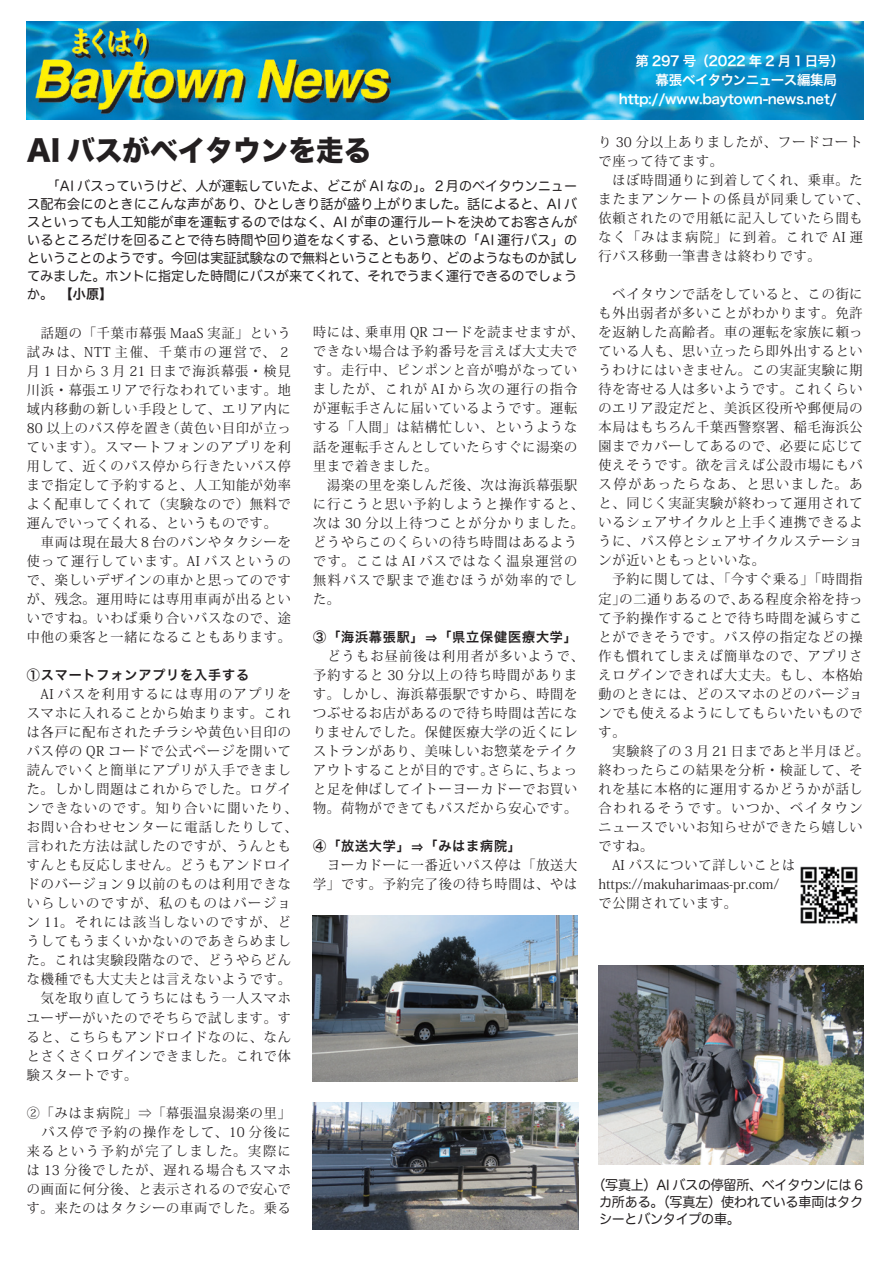
<style>
.page{position:relative;width:893px;height:1263px;background:#fff}
.page>*{position:absolute;margin:0;border:0;box-sizing:border-box;transform-origin:0 0}
.t1{font:28.5px "Hira Kaku Std W8";color:#231f20}
.t2{font:13.5px/19px "Koz Min Pro";letter-spacing:.065em;color:#231f20}
.t3{font:13.5px/18.1px "Hira Maru Pro W4";color:#231f20;text-align:justify}
.t4{font:13.5px "Hira Kaku Pro W6";letter-spacing:-.025em;color:#fff}
.t5{font:13.5px "Hira Kaku Pro W6";letter-spacing:.065em;color:#231f20}
.s1{font-family:"Hira Maru Pro W4"}
</style>
<div class="page">
<img style="left:27px;top:21px;width:836px;height:99px">
<img style="left:313px;top:916px;width:264px;height:165px">
<img style="left:599px;top:966px;width:264px;height:198px">
<img style="left:313px;top:1102px;width:266px;height:128px">
<img style="left:800px;top:866px;width:58px;height:58px">
<h1 class="t1" style="left:27px;top:134px;width:346px">AI バスがベイタウンを走る</h1>
<p class="t3" style="left:27px;top:176px;width:552px">　　「AI バスっていうけど、人が運転していたよ、どこが AI なの」。２月のベイタウンニュース配布会にのときにこんな声があり、ひとしきり話が盛り上がりました。話によると、AI バスといっても人工知能が車を運転するのではなく、AI が車の運行ルートを決めてお客さんがいるところだけを回ることで待ち時間や回り道をなくする、という意味の「AI 運行バス」のということのようです。今回は実証試験なので無料ということもあり、どのようなものか試してみました。ホントに指定した時間にバスが来てくれて、それでうまく運行できるのでしょう</p>
<p class="t5" style="left:27px;top:282px;width:87px"><span class="s1">か。　</span>【小原】</p>
<p class="t2" style="left:27px;top:323px;width:266px">　話題の「千葉市幕張 MaaS 実証」という試みは、NTT 主催、千葉市の運営で、２月１日から３月 21 日まで海浜幕張・検見川浜・幕張エリアで行なわれています。地域内移動の新しい手段として、エリア内に<br>80 以上のバス停を置き（黄色い目印が立っています）。スマートフォンのアプリを利用して、近くのバス停から行きたいバス停まで指定して予約すると、人工知能が効率よく配車してくれて（実験なので）無料で運んでいってくれる、というものです。　車両は現在最大８台のバンやタクシーを使って運行しています。AI バスというので、楽しいデザインの車かと思ってのですが、残念。運用時には専用車両が出るといいですね。いわば乗り合いバスなので、途中他の乗客と一緒になることもあります。</p>
<p class="t5" style="left:27px;top:663px;width:224px">①スマートフォンアプリを入手する</p>
<p class="t2" style="left:27px;top:684px;width:272px">　AI バスを利用するには専用のアプリをスマホに入れることから始まります。これは各戸に配布されたチラシや黄色い目印のバス停の QR コードで公式ページを開いて読んでいくと簡単にアプリが入手できました。しかし問題はこれからでした。ログインできないのです。知り合いに聞いたり、お問い合わせセンターに電話したりして、言われた方法は試したのですが、うんともすんとも反応しません。どうもアンドロイドのバージョン９以前のものは利用できないらしいのですが、私のものはバージョン 11。それには該当しないのですが、どうしてもうまくいかないのであきらめました。これは実験段階なので、どうやらどんな機種でも大丈夫とは言えないようです。　気を取り直してうちにはもう一人スマホユーザーがいたのでそちらで試します。すると、こちらもアンドロイドなのに、なんとさくさくログインできました。これで体験スタートです。</p>
<p class="t2" style="left:27px;top:1103px;width:266px;text-align:justify">②「みはま病院」⇒「幕張温泉湯楽の里」　バス停で予約の操作をして、10 分後に来るという予約が完了しました。実際には 13 分後でしたが、遅れる場合もスマホの画面に何分後、と表示されるので安心です。来たのはタクシーの車両でした。乗る</p>
<p class="t2" style="left:313px;top:322px;width:272px">時には、乗車用 QR コードを読ませますが、できない場合は予約番号を言えば大丈夫です。走行中、ピンポンと音が鳴がなっていましたが、これが AI から次の運行の指令が運転手さんに届いているようです。運転する「人間」は結構忙しい、というような話を運転手さんとしていたらすぐに湯楽の里まで着きました。<br>　湯楽の里を楽しんだ後、次は海浜幕張駅に行こうと思い予約しようと操作すると、次は 30 分以上待つことが分かりました。どうやらこのくらいの待ち時間はあるようです。ここは AI バスではなく温泉運営の無料バスで駅まで進むほうが効率的でした。</p>
<p class="t5" style="left:313px;top:624px;width:265px">③「海浜幕張駅」⇒「県立保健医療大学」</p>
<p class="t2" style="left:313px;top:646px;width:272px">　どうもお昼前後は利用者が多いようで、予約すると 30 分以上の待ち時間があります。しかし、海浜幕張駅ですから、時間をつぶせるお店があるので待ち時間は苦になりませんでした。保健医療大学の近くにレストランがあり、美味しいお惣菜をテイクアウトすることが目的です。さらに、ちょっと足を伸ばしてイトーヨーカドーでお買い物。荷物ができてもバスだから安心です。</p>
<p class="t5" style="left:313px;top:834px;width:209px">④「放送大学」⇒「みはま病院」</p>
<p class="t2" style="left:313px;top:855px;width:266px">　ヨーカドーに一番近いバス停は「放送大学」です。予約完了後の待ち時間は、やは</p>
<p class="t4" style="left:635px;top:48px;width:210px">第 297 号（2022 年 2 月 1日号）</p>
<p class="t4" style="left:656px;top:68px;width:183px">幕張ベイタウンニュース編集局</p>
<p class="t4" style="left:619px;top:87px;width:219px">http://www.baytown-news.net/</p>
<p class="t2" style="left:599px;top:132px;width:272px">り 30 分以上ありましたが、フードコートで座って待てます。<br>　ほぼ時間通りに到着してくれ、乗車。たまたまアンケートの係員が同乗していて、依頼されたので用紙に記入していたら間もなく「みはま病院」に到着。これで AI 運行バス移動一筆書きは終わりです。</p>
<p class="t2" style="left:599px;top:284px;width:272px">　ベイタウンで話をしていると、この街にも外出弱者が多いことがわかります。免許を返納した高齢者。車の運転を家族に頼っている人も、思い立ったら即外出するというわけにはいきません。この実証実験に期待を寄せる人は多いようです。これくらいのエリア設定だと、美浜区役所や郵便局の本局はもちろん千葉西警察署、稲毛海浜公園までカバーしてあるので、必要に応じて使えそうです。欲を言えば公設市場にもバス停があったらなあ、と思いました。あと、同じく実証実験が終わって運用されているシェアサイクルと上手く連携できるように、バス停とシェアサイクルステーションが近いともっといいな。<br>　予約に関しては、「今すぐ乗る」「時間指定」の二通りあるので、ある程度余裕を持って予約操作することで待ち時間を減らすことができそうです。バス停の指定などの操作も慣れてしまえば簡単なので、アプリさえログインできれば大丈夫。もし、本格始動のときには、どのスマホのどのバージョンでも使えるようにしてもらいたいものです。<br>　実験終了の３月 21 日まであと半月ほど。終わったらこの結果を分析・検証して、それを基に本格的に運用するかどうかが話し合われるそうです。いつか、ベイタウンニュースでいいお知らせができたら嬉しいですね。<br>　AI バスについて詳しいことはhttps://makuharimaas-pr.com/<br>で公開されています。</p>
<p class="t3" style="left:599px;top:1175px;width:266px;line-height:17px;text-indent:-7px">（写真上）AI バスの停留所、ベイタウンには 6カ所ある。（写真左）使われている車両はタクシーとバンタイプの車。</p>
</div>
